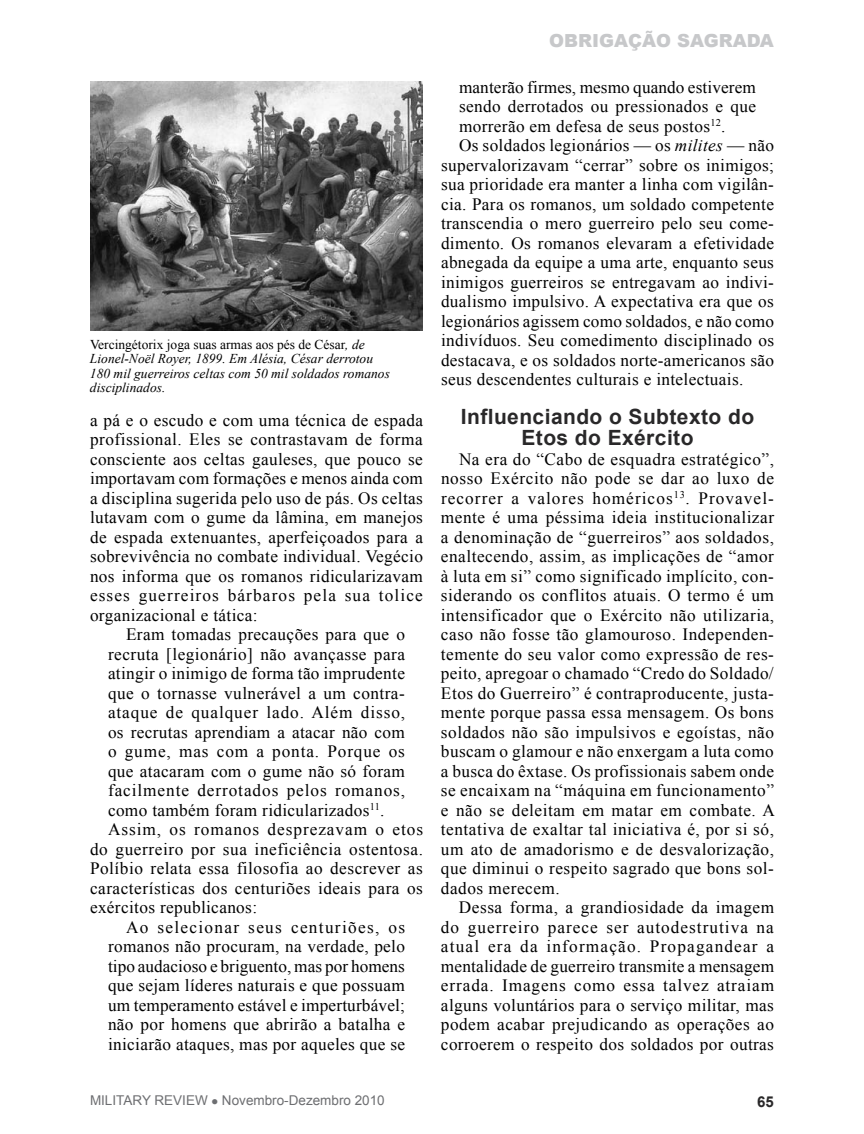
<style>
.page{position:relative;width:864px;height:1134px;background:#fff}
.page>*{position:absolute;margin:0;border:0;box-sizing:border-box;transform-origin:0 0}
.t1{font:700 21px/21px "Arial";letter-spacing:.02em;color:#292829;text-align:center}
.t2{font:900 18px "Arial";color:#c7c8ca}
.t3{font:17.25px/19.5px "Times New Roman";letter-spacing:.02em;color:#000;text-align:justify}
.t4{font:17.25px "Times New Roman";letter-spacing:.055em;color:#000}
.t5{font:17.25px "Times New Roman";color:#000}
.t6{font:17.25px "Times New Roman";letter-spacing:.075em;color:#000}
.t7{font:17.25px "Times New Roman";letter-spacing:.05em;color:#000}
.t8{font:700 15px "Arial";color:#292829}
.t9{font:italic 13.5px/14.2px "Times New Roman";color:#000}
.t10{font:13.5px "Arial";color:#6d6e71}
.s1{font-style:normal}
.s2{font-style:italic}
</style>
<div class="page">
<img style="left:90px;top:81px;width:333px;height:250px">
<p class="t9" style="left:90px;top:337px;width:301px"><span class="s1">Vercingétorix joga suas armas aos pés de César</span>, de Lionel-Noël Royer, 1899. Em Alésia, César derrotou 180 mil guerreiros celtas com 50 mil soldados romanos disciplinados.</p>
<p class="t3" style="left:90px;top:410px;width:335px">a pá e o escudo e com uma técnica de espada profissional. Eles se contrastavam de forma consciente aos celtas gauleses, que pouco se importavam com formações e menos ainda com a disciplina sugerida pelo uso de pás. Os celtas lutavam com o gume da lâmina, em manejos de espada extenuantes, aperfeiçoados para a sobrevivência no combate individual. Vegécio nos informa que os romanos ridicularizavam esses guerreiros bárbaros pela sua tolice organizacional e tática:</p>
<p class="t3" style="left:126px;top:625px;width:281px">Eram tomadas precauções para que o</p>
<p class="t3" style="left:108px;top:644px;width:299px">recruta [legionário] não avançasse para</p>
<p class="t3" style="left:108px;top:664px;width:299px">atingir o inimigo de forma tão imprudente</p>
<p class="t3" style="left:108px;top:683px;width:298px">que o tornasse vulnerável a um contra-</p>
<p class="t4" style="left:108px;top:701px;width:299px">ataque de qualquer lado. Além disso,</p>
<p class="t3" style="left:108px;top:722px;width:299px">os recrutas aprendiam a atacar não com</p>
<p class="t7" style="left:108px;top:740px;width:299px">o gume, mas com a ponta. Porque os</p>
<p class="t3" style="left:108px;top:761px;width:299px">que atacaram com o gume não só foram</p>
<p class="t4" style="left:108px;top:779px;width:299px">facilmente derrotados pelos romanos,</p>
<p class="t3" style="left:108px;top:800px;width:278px">como também foram ridicularizados<sup>11</sup>.</p>
<p class="t4" style="left:108px;top:818px;width:317px">Assim, os romanos desprezavam o etos</p>
<p class="t3" style="left:90px;top:839px;width:335px">do guerreiro por sua ineficiência ostentosa.</p>
<p class="t3" style="left:90px;top:859px;width:334px">Políbio relata essa filosofia ao descrever as</p>
<p class="t3" style="left:90px;top:878px;width:334px">características dos centuriões ideais para os</p>
<p class="t3" style="left:90px;top:898px;width:169px">exércitos republicanos:</p>
<p class="t6" style="left:126px;top:916px;width:281px">Ao selecionar seus centuriões, os</p>
<p class="t3" style="left:108px;top:937px;width:299px">romanos não procuram, na verdade, pelo</p>
<p class="t5" style="left:108px;top:955px;width:298px">tipo audacioso e briguento, mas por homens</p>
<p class="t3" style="left:108px;top:976px;width:298px">que sejam líderes naturais e que possuam</p>
<p class="t3" style="left:108px;top:995px;width:298px">um temperamento estável e imperturbável;</p>
<p class="t3" style="left:108px;top:1015px;width:299px">não por homens que abrirão a batalha e</p>
<p class="t3" style="left:108px;top:1034px;width:299px">iniciarão ataques, mas por aqueles que se</p>
<p class="t2" style="left:549px;top:27px;width:226px">OBRIGAÇÃO SAGRADA</p>
<p class="t3" style="left:459px;top:77px;width:298px">manterão firmes, mesmo quando estiverem</p>
<p class="t3" style="left:459px;top:97px;width:299px">sendo derrotados ou pressionados e que</p>
<p class="t3" style="left:459px;top:116px;width:268px">morrerão em defesa de seus postos<sup>12</sup>.</p>
<p class="t3" style="left:459px;top:136px;width:317px">Os soldados legionários — os <span class="s2">milites</span> — não</p>
<p class="t3" style="left:441px;top:155px;width:335px">supervalorizavam “cerrar” sobre os inimigos;</p>
<p class="t3" style="left:441px;top:175px;width:334px">sua prioridade era manter a linha com vigilân-</p>
<p class="t3" style="left:441px;top:194px;width:335px">cia. Para os romanos, um soldado competente</p>
<p class="t3" style="left:441px;top:214px;width:334px">transcendia o mero guerreiro pelo seu come-</p>
<p class="t3" style="left:441px;top:233px;width:335px">dimento. Os romanos elevaram a efetividade</p>
<p class="t3" style="left:441px;top:253px;width:335px">abnegada da equipe a uma arte, enquanto seus</p>
<p class="t3" style="left:441px;top:272px;width:334px">inimigos guerreiros se entregavam ao indivi-</p>
<p class="t3" style="left:441px;top:292px;width:334px">dualismo impulsivo. A expectativa era que os</p>
<p class="t3" style="left:441px;top:311px;width:335px">legionários agissem como soldados, e não como</p>
<p class="t3" style="left:441px;top:331px;width:335px">indivíduos. Seu comedimento disciplinado os</p>
<p class="t3" style="left:441px;top:350px;width:335px">destacava, e os soldados norte-americanos são</p>
<p class="t3" style="left:441px;top:370px;width:304px">seus descendentes culturais e intelectuais.</p>
<p class="t1" style="left:461px;top:407px;width:295px">Influenciando o Subtexto do<br>Etos do Exército</p>
<p class="t3" style="left:441px;top:449px;width:335px;text-indent:18px">Na era do “Cabo de esquadra estratégico”, nosso Exército não pode se dar ao luxo de recorrer a valores homéricos<sup>13</sup>. Provavel&shy;mente é uma péssima ideia institucionalizar a denominação de “guerreiros” aos soldados, enaltecendo, assim, as implicações de “amor à luta em si” como significado implícito, con&shy;siderando os conflitos atuais. O termo é um intensificador que o Exército não utilizaria, caso não fosse tão glamouroso. Independen&shy;temente do seu valor como expressão de res&shy;peito, apregoar o chamado “Credo do Soldado/ Etos do Guerreiro” é contraproducente, justa&shy;mente porque passa essa mensagem. Os bons soldados não são impulsivos e egoístas, não buscam o glamour e não enxergam a luta como a busca do êxtase. Os profissionais sabem onde se encaixam na “máquina em funcionamento” e não se deleitam em matar em combate. A tentativa de exaltar tal iniciativa é, por si só, um ato de amadorismo e de desvalorização, que diminui o respeito sagrado que bons sol&shy;dados merecem.</p>
<p class="t3" style="left:441px;top:898px;width:335px;text-indent:18px">Dessa forma, a grandiosidade da imagem do guerreiro parece ser autodestrutiva na atual era da informação. Propagandear a mentalidade de guerreiro transmite a mensagem errada. Imagens como essa talvez atraiam alguns voluntários para o serviço militar, mas podem acabar prejudicando as operações ao corroerem o respeito dos soldados por outras</p>
<p class="t10" style="left:90px;top:1092px;width:296px">MILITARY REVIEW ● Novembro-Dezembro 2010</p>
<p class="t8" style="left:757px;top:1092px;width:18px">65</p>
</div>
